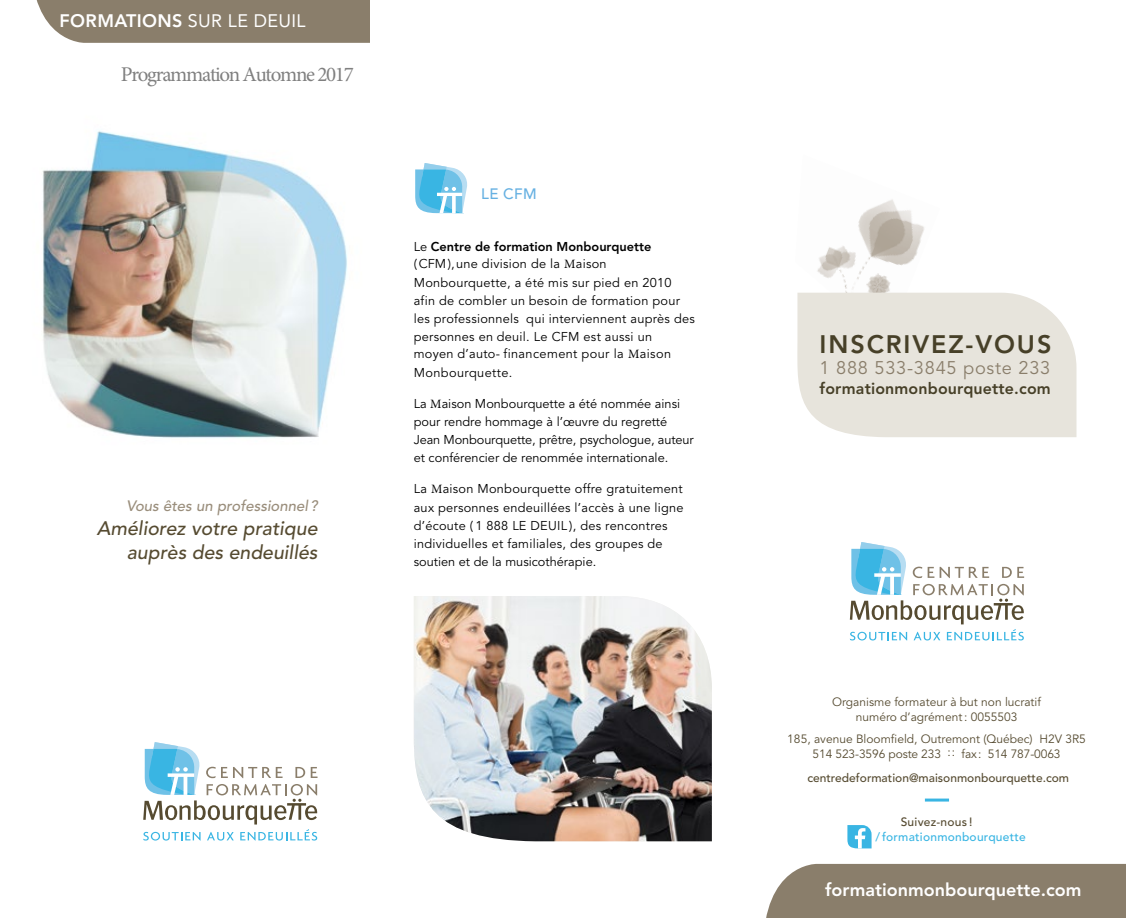
<style>
.page{position:relative;width:1126px;height:918px;background:#fff}
.page>*{position:absolute;margin:0;border:0;box-sizing:border-box;transform-origin:0 0}
.t1{font:800 25.2px "Avenir";letter-spacing:.075em;color:#474028}
.t2{font:21px "Minion Pro";letter-spacing:-.06em;color:#808080}
.t3{font:italic 500 19.5px/24px "Avenir";color:#564b31;text-align:right}
.t4{font:18.15px "Avenir";letter-spacing:.04em;color:#8a7e6b}
.t5{font:800 18px "Avenir";color:#fff}
.t6{font:800 18px "Avenir";letter-spacing:.02em;color:#fff}
.t7{font:800 15.9px "Avenir";letter-spacing:.01em;color:#474028}
.t8{font:italic 500 15px "Avenir";color:#9a8e7c}
.t9{font:500 15px "Avenir";color:#67b1e2}
.t10{font:12.75px/18px "Avenir";letter-spacing:.02em;color:#000}
.t11{font:12.75px/18.1px "Avenir";color:#000}
.t12{font:12px/15px "Avenir";color:#564b31;text-align:center}
.t13{font:500 12px "Avenir";color:#564b31}
.t14{font:500 12px "Avenir";letter-spacing:.02em;color:#39b5e3}
.t15{font:500 12px "Avenir";letter-spacing:.02em;color:#564b31}
.s1{font-weight:400}
.s2{font-weight:800}
.s3{font-family:"Minion Pro"}
</style>
<div class="page">
<img style="left:43px;top:130px;width:304px;height:308px">
<svg style="left:143px;top:742px;width:175px;height:99px"></svg>
<img style="left:798px;top:199px;width:142px;height:94px">
<div style="left:766px;top:864px;width:360px;height:54px;background:#8a7e6b"></div>
<div style="left:797px;top:293px;width:279px;height:144px;background:#e7e4dc"></div>
<svg style="left:847px;top:825px;width:24px;height:23px"></svg>
<svg style="left:850px;top:542px;width:174px;height:99px"></svg>
<hr style="left:925px;top:799px;width:24px;height:3px;background:#39b5e3">
<img style="left:414px;top:596px;width:298px;height:245px">
<svg style="left:415px;top:163px;width:52px;height:50px"></svg>
<div style="left:37px;top:1px;width:332px;height:42px;background:#8a7e6b"></div>
<h3 class="t6" style="left:60px;top:10px;width:247px">FORMATIONS <span class="s1">SUR LE DEUIL</span></h3>
<h2 class="t2" style="left:121px;top:61px;width:234px">Programmation Automne 2017</h2>
<p class="t8" style="left:126px;top:497px;width:193px">Vous êtes un professionnel?</p>
<h3 class="t3" style="left:97px;top:517px;width:222px">Améliorez votre pratique auprès des endeuillés</h3>
<p class="t9" style="left:481px;top:185px;width:57px">LE CFM</p>
<p class="t10" style="left:414px;top:238px;width:283px">Le <span class="s2">Centre de formation Monbourquette<br></span>( CFM ), une division de la <span class="s3">M</span>aison Monbourquette, a été mis sur pied en 2010 afin de combler un besoin de formation pour les professionnels qui interviennent auprès des personnes en deuil. Le CFM est aussi un moyen d’auto- financement pour la <span class="s3">M</span>aison Monbourquette.</p>
<p class="t11" style="left:414px;top:395px;width:281px">La <span class="s3">M</span>aison Monbourquette a été nommée ainsi pour rendre hommage à l’œuvre du regretté Jean Monbourquette, prêtre, psychologue, auteur et conférencier de renommée internationale.</p>
<p class="t10" style="left:414px;top:480px;width:271px">La <span class="s3">M</span>aison Monbourquette offre gratuitement aux personnes endeuillées l’accès à une ligne d’écoute ( 1 888 LE DEUIL ), des rencontres individuelles et familiales, des groupes de soutien et de la musicothérapie.</p>
<h1 class="t1" style="left:819px;top:329px;width:233px">INSCRIVEZ-VOUS</h1>
<h3 class="t4" style="left:819px;top:357px;width:232px">1 888 533-3845 poste 233</h3>
<p class="t7" style="left:819px;top:379px;width:233px">formationmonbourquette.com</p>
<p class="t12" style="left:832px;top:695px;width:210px">Organisme formateur à but non lucratif numéro d’agrément: 0055503</p>
<p class="t12" style="left:787px;top:731px;width:300px">185, avenue Bloomfield, Outremont (Québec) H2V 3R5<br>514 523-3596 poste 233 :: fax: 514 787-0063</p>
<p class="t13" style="left:807px;top:771px;width:263px">centredeformation@maisonmonbourquette.com</p>
<p class="t15" style="left:901px;top:815px;width:73px">Suivez-nous !</p>
<p class="t14" style="left:875px;top:830px;width:152px">/formationmonbourquette</p>
<h3 class="t5" style="left:825px;top:879px;width:258px">formationmonbourquette.com</h3>
</div>
